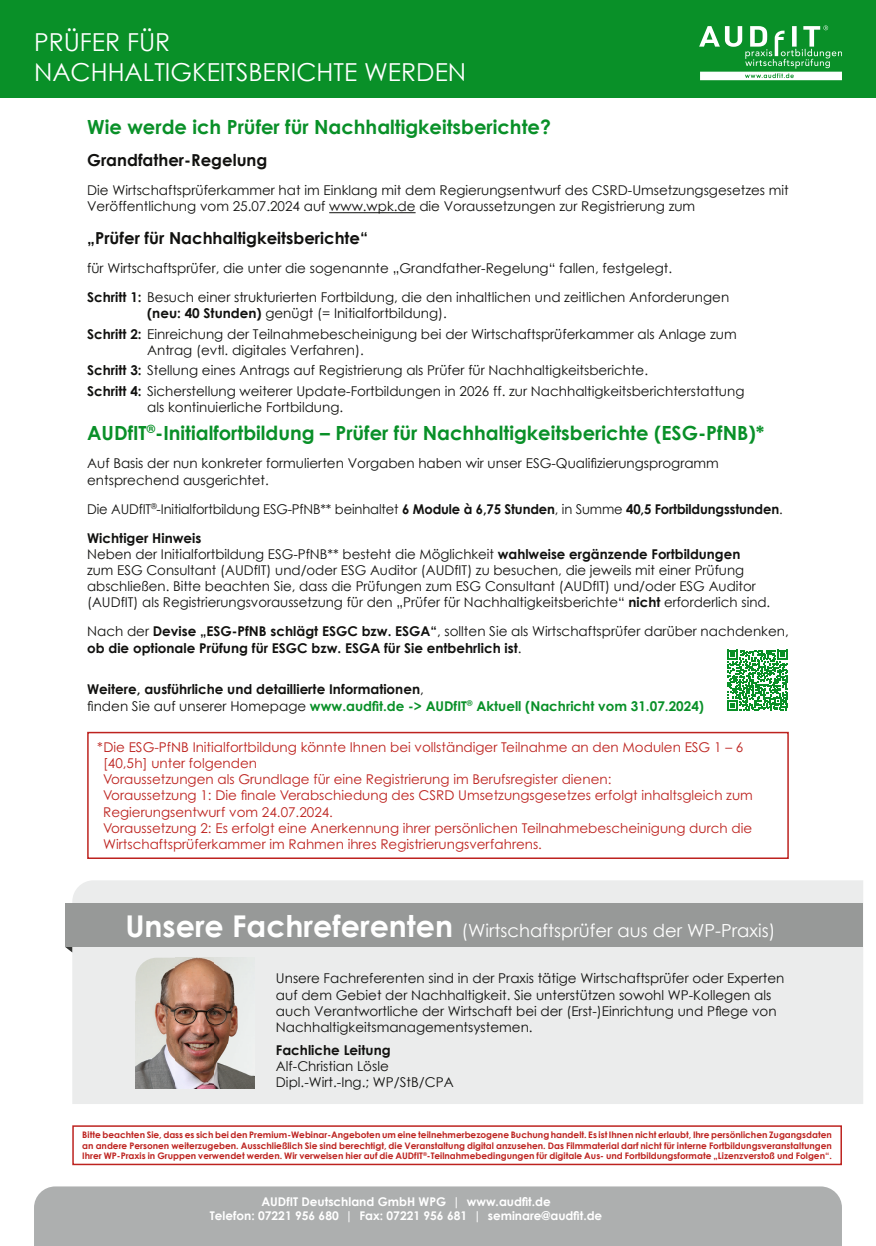
<style>
.page{position:relative;width:876px;height:1246px;background:#fff}
.page>*{position:absolute;margin:0;border:0;box-sizing:border-box;transform-origin:0 0}
.t1{font:24.75px/29.7px "Century Gothic";color:#fff}
.t2{font:700 19.5px "Century Gothic";color:#099028}
.t3{font:18px "Century Gothic";color:#fff}
.t4{font:700 16.5px "Century Gothic";color:#11110f}
.t5{font:13.5px/16.2px "Century Gothic";color:#11110f}
.t6{font:13.5px/16.2px "Century Gothic Pro";color:#bd231f}
.t7{font:700 13.5px/29px "Century Gothic";color:#11110f}
.t8{font:700 13.5px "Century Gothic Pro";color:#099028}
.t9{font:700 12px/14.4px "Century Gothic";color:#fff;text-align:center}
.t10{font:700 9px/10.8px "Century Gothic";color:#bd231f;text-align:justify}
.s1{font-weight:700}
.s2{font-weight:400}
.s3{font-family:"Century Gothic";font-weight:400;color:#11110f}
.s4{font-weight:700;font-size:30px}
</style>
<div class="page">
<div style="left:0;top:0;width:863px;height:98px;background:#099028"></div>
<div style="left:863px;top:0;width:13px;height:98px;background:#099028"></div>
<svg style="left:699px;top:26px;width:143px;height:54px"></svg>
<div style="left:34px;top:1186px;width:808px;height:60px;background:#adafaf"></div>
<hr style="left:329px;top:212px;width:87px;height:1px;background:#11110f">
<div style="left:72px;top:880px;width:791px;height:224px;background:#ebecec"></div>
<div style="left:65px;top:903px;width:798px;height:44px;background:#979998"></div>
<svg style="left:65px;top:947px;width:7px;height:5px"></svg>
<img style="left:135px;top:958px;width:120px;height:130px">
<div style="left:87px;top:732px;width:702px;height:127px;border:2px solid #bd231f"></div>
<div style="left:72px;top:1125px;width:770px;height:40px;border:2px solid #bd231f"></div>
<svg style="left:727px;top:650px;width:61px;height:60px"></svg>
<h1 class="t1" style="left:34px;top:27px;width:434px">PRÜFER FÜR<br>NACHHALTIGKEITSBERICHTE WERDEN</h1>
<h2 class="t2" style="left:87px;top:112px;width:465px">Wie werde ich Prüfer für Nachhaltigkeitsberichte?</h2>
<p class="t4" style="left:87px;top:148px;width:182px">Grandfather-Regelung</p>
<p class="t5" style="left:87px;top:182px;width:703px">Die Wirtschaftsprüferkammer hat im Einklang mit dem Regierungsentwurf des CSRD-Umsetzungsgesetzes mit<br>Veröffentlichung vom 25.07.2024 auf www.wpk.de die Voraussetzungen zur Registrierung zum</p>
<p class="t4" style="left:87px;top:225px;width:282px">„Prüfer für Nachhaltigkeitsberichte“</p>
<p class="t5" style="left:87px;top:253px;width:644px;line-height:29px">für Wirtschaftsprüfer, die unter die sogenannte „Grandfather-Regelung“ fallen, festgelegt.<br><span class="s1">Schritt 1:</span> Besuch einer strukturierten Fortbildung, die den inhaltlichen und zeitlichen Anforderungen</p>
<p class="t5" style="left:87px;top:303px;width:651px;line-height:20.4px;text-indent:60px"><span class="s1">(neu: 40 Stunden)</span> genügt (= Initialfortbildung).<br><span class="s1">Schritt 2:</span> Einreichung der Teilnahmebescheinigung bei der Wirtschaftsprüferkammer als Anlage zum</p>
<p class="t5" style="left:87px;top:339px;width:659px;line-height:20.4px;text-indent:60px">Antrag (evtl. digitales Verfahren).<br><span class="s1">Schritt 3:</span> Stellung eines Antrags auf Registrierung als Prüfer für Nachhaltigkeits berichte.<br><span class="s1">Schritt 4:</span> Sicherstellung weiterer Update-Fortbildungen in 2026 ff. zur Nachhaltigkeitsbericht erstattung</p>
<p class="t5" style="left:147px;top:399px;width:198px">als kontinuierliche Fortbildung.</p>
<h2 class="t2" style="left:87px;top:418px;width:679px">AUDfIT<sup>®</sup>-Initialfortbildung – Prüfer für Nachhaltigkeitsberichte (ESG-PfNB)*</h2>
<p class="t5" style="left:87px;top:455px;width:633px">Auf Basis der nun konkreter formulierten Vorgaben haben wir unser ESG-Qualifizierungsprogramm entsprechend ausgerichtet.</p>
<p class="t7" style="left:87px;top:494px;width:697px"><span class="s2">Die AUDfIT</span><sup>®</sup><span class="s2">-Initialfortbildung ESG-PfNB** beinhaltet</span> 6 Module à 6,75 Stunden<span class="s2">, in Summe</span> 40,5 Fortbildungsstunden<span class="s2">.<br></span>Wichtiger Hinweis</p>
<p class="t5" style="left:87px;top:546px;width:685px">Neben der Initialfortbildung ESG-PfNB** besteht die Möglichkeit <span class="s1">wahlweise ergänzende Fortbildungen<br></span>zum ESG Consultant (AUDfIT) und/oder ESG Auditor (AUDfIT) zu besuchen, die jeweils mit einer Prüfung abschließen. Bitte beachten Sie, dass die Prüfungen zum ESG Consultant (AUDfIT) und/oder ESG Auditor (AUDfIT) als Registrierungsvoraussetzung für den „Prüfer für Nachhaltigkeitsberichte“ <span class="s1">nicht</span> erforderlich sind.</p>
<p class="t7" style="left:87px;top:623px;width:703px;line-height:16.2px"><span class="s2">Nach der</span> Devise „ESG-PfNB schlägt ESGC bzw. ESGA“<span class="s2">, sollten Sie als Wirtschaftsprüfer darüber nachdenken, </span>ob die optionale Prüfung für ESGC bzw. ESGA für Sie entbehrlich ist<span class="s2">.</span></p>
<p class="t7" style="left:87px;top:674px;width:338px">Weitere, ausführliche und detaillierte Informationen<span class="s2">,</span></p>
<p class="t8" style="left:87px;top:697px;width:618px"><span class="s3">finden Sie auf unserer Homepage</span> www.audfit.de -&gt; AUDfIT<sup>®</sup> Aktuell (Nachricht vom 31.07.2024)</p>
<p class="t6" style="left:103px;top:739px;width:651px;text-indent:-6px">* Die ESG-PfNB Initialfortbildung könnte Ihnen bei vollständiger Teilnahme an den Modulen ESG 1 – 6 [40,5 h] unter folgenden<br>Voraussetzungen als Grundlage für eine Registrierung im Berufsregister dienen:<br>Voraussetzung 1: Die finale Verabschiedung des CSRD Umsetzungsgesetzes erfolgt inhaltsgleich zum Regierungsentwurf vom 24.07.2024.<br>Voraussetzung 2: Es erfolgt eine Anerkennung ihrer persönlichen Teilnahmebescheinigung durch die Wirtschaftsprüferkammer im Rahmen ihres Registrierungsverfahrens.</p>
<h3 class="t3" style="left:125px;top:917px;width:651px"><span class="s4">Unsere Fachreferenten</span> (Wirtschaftsprüfer aus der WP-Praxis)</h3>
<p class="t5" style="left:276px;top:970px;width:510px">Unsere Fachreferenten sind in der Praxis tätige Wirtschaftsprüfer oder Experten auf dem Gebiet der Nachhaltigkeit. Sie unterstützen sowohl WP-Kollegen als auch Verantwortliche der Wirtschaft bei der (Erst-)Einrichtung und Pflege von Nachhaltigkeitsmanagementsystemen.</p>
<p class="t7" style="left:276px;top:1034px;width:116px">Fachliche Leitung</p>
<p class="t5" style="left:276px;top:1057px;width:179px">Alf-Christian Lösle<br>Dipl.-Wirt.-Ing.; WP/StB/CPA</p>
<p class="t10" style="left:82px;top:1129px;width:751px">Bitte beachten Sie, dass es sich bei den Premium-Webinar-Angeboten um eine teilnehmerbezogene Buchung handelt. Es ist Ihnen nicht erlaubt, Ihre persönlichen Zugangsdaten an andere Personen weiterzugeben. Ausschließlich Sie sind berechtigt, die Veranstaltung digital anzusehen. Das Filmmaterial darf nicht für interne Fortbildungsveranstaltungen Ihrer WP-Praxis in Gruppen verwendet werden. Wir verweisen hier auf die AUDfIT<sup>®</sup>-Teilnahmebedingungen für digitale Aus- und Fortbildungsformate „Lizenzverstoß und Folgen“.</p>
<p class="t9" style="left:210px;top:1194px;width:394px">AUDfIT Deutschland GmbH WPG | www.audfit.de<br>Telefon: 07221 956 680 | Fax: 07221 956 681 | seminare@audfit.de</p>
</div>
